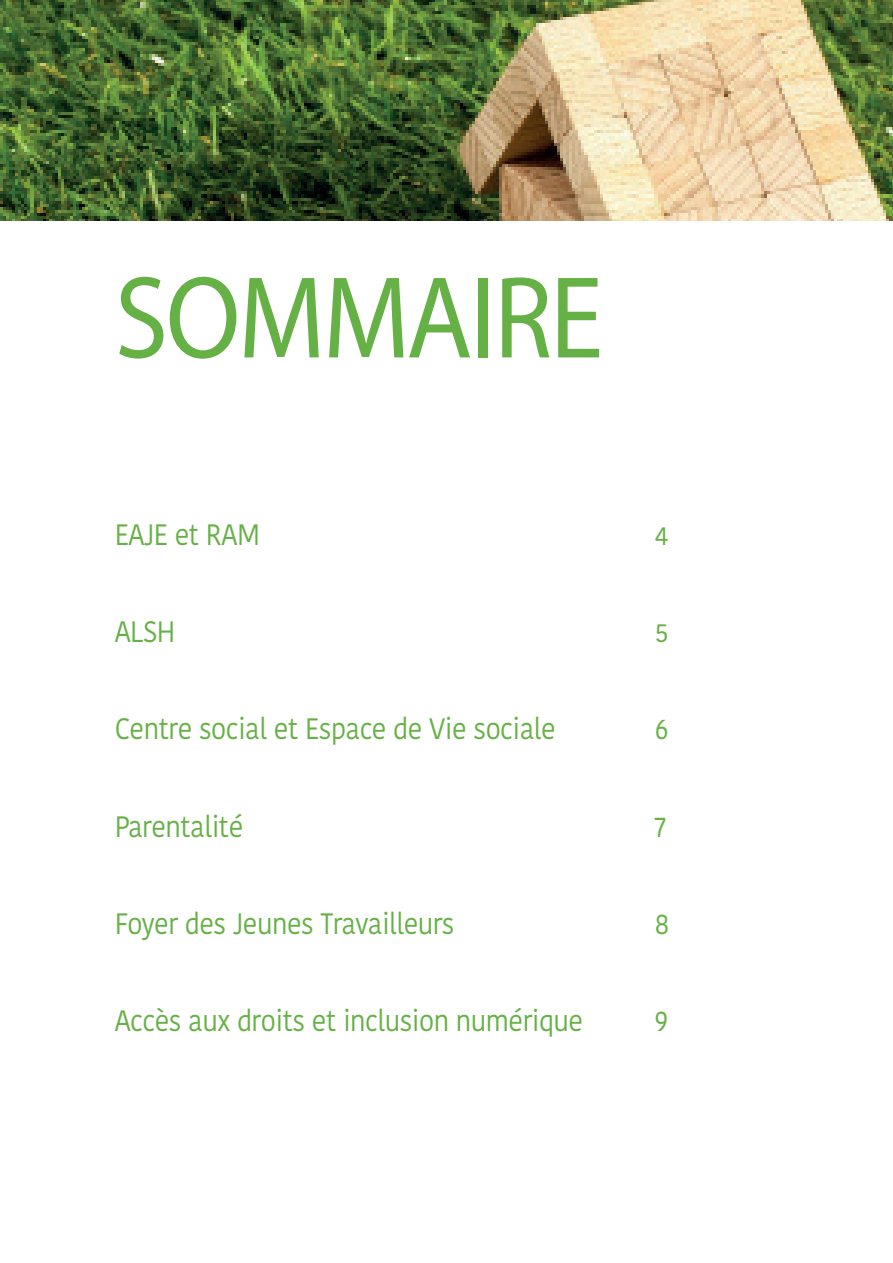
<style>
.page{position:relative;width:893px;height:1263px;background:#fff}
.page>*{position:absolute;margin:0;border:0;box-sizing:border-box;transform-origin:0 0}
.t1{font:117.75px "Myriad Pro";letter-spacing:-.02em;color:#65b145;scale:.92 1}
.t2{font:29.4px "Kohinoor Devanagari";letter-spacing:-.02em;color:#65b145;scale:.92 1}
.t3{font:27px "Kohinoor Devanagari";color:#65b145}
</style>
<div class="page">
<img style="left:0;top:0;width:893px;height:221px">
<h1 class="t1" style="left:115px;top:245px;width:532px">SOMMAIRE</h1>
<p class="t2" style="left:115px;top:518px;width:159px">EAJE et RAM</p>
<p class="t3" style="left:655px;top:520px;width:15px">4</p>
<p class="t2" style="left:115px;top:615px;width:67px">ALSH</p>
<p class="t3" style="left:655px;top:617px;width:15px">5</p>
<p class="t2" style="left:115px;top:712px;width:481px">Centre social et Espace de Vie sociale</p>
<p class="t2" style="left:655px;top:712px;width:16px">6</p>
<p class="t2" style="left:115px;top:809px;width:141px">Parentalité</p>
<p class="t2" style="left:655px;top:809px;width:14px">7</p>
<p class="t2" style="left:115px;top:906px;width:371px">Foyer des Jeunes Travailleurs</p>
<p class="t2" style="left:655px;top:906px;width:17px">8</p>
<p class="t2" style="left:115px;top:1004px;width:511px">Accès aux droits et inclusion numérique</p>
<p class="t2" style="left:655px;top:1004px;width:16px">9</p>
</div>
